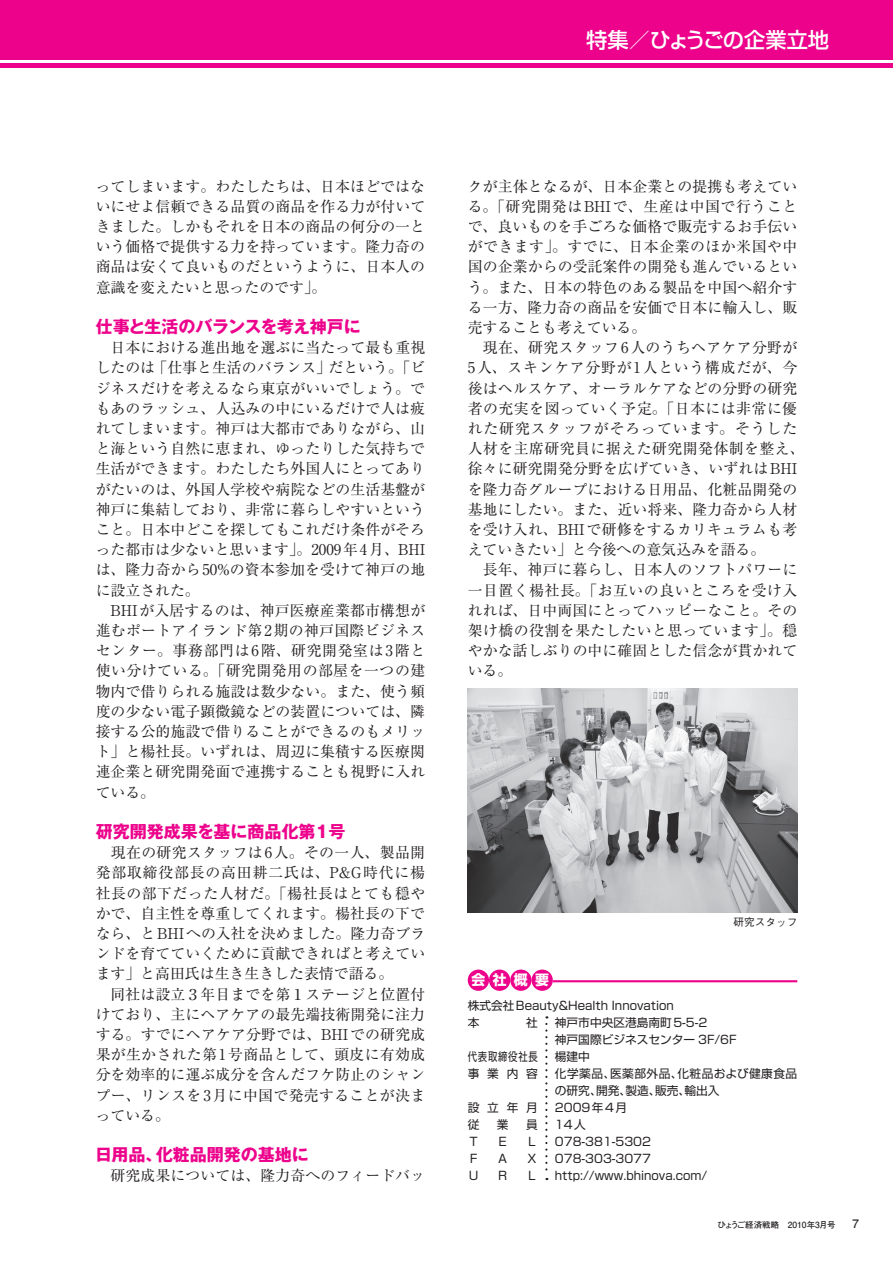
<style>
.page{position:relative;width:893px;height:1263px;background:#fff}
.page>*{position:absolute;margin:0;border:0;box-sizing:border-box;transform-origin:0 0}
.t1{font:500 21.3px "Shin Go Pro";color:#fff}
.t2{font:700 16.95px "Gothic MB101 Pro";color:#ed028c}
.t3{font:700 16.95px "Gothic MB101 Pro";letter-spacing:-.03em;color:#ed028c}
.t4{font:14.85px/20.2px "Ryumin Pro";letter-spacing:.005em;color:#231f20}
.t5{font:700 13.8px "Shin Go Pro";color:#fff}
.t6{font:11.7px/17px "Shin Go Pro";color:#231f20}
.t7{font:11.7px/17px "Shin Go Pro";letter-spacing:.085em;color:#231f20;scale:.8 1}
.t8{font:700 11.7px "Futo Go B101 Pro";color:#231f20}
.t9{font:500 10.65px "Gothic BBB Pro";color:#231f20}
.t10{font:700 8.55px "Futo Go B101 Pro";color:#231f20}
</style>
<div class="page">
<div style="left:0;top:0;width:893px;height:60px;background:#ed028c"></div>
<hr style="left:0;top:64px;width:893px;height:4px;background:#ed028c">
<div style="left:468px;top:969px;width:21px;height:22px;background:#ed028c;border-radius:50%"></div>
<div style="left:489px;top:969px;width:21px;height:22px;background:#ed028c;border-radius:50%"></div>
<div style="left:510px;top:969px;width:21px;height:22px;background:#ed028c;border-radius:50%"></div>
<div style="left:531px;top:969px;width:22px;height:22px;background:#ed028c;border-radius:50%"></div>
<hr style="left:553px;top:980px;width:244px;height:2px;background:#ed028c">
<svg style="left:545px;top:1024px;width:2px;height:156px"></svg>
<img style="left:468px;top:689px;width:329px;height:223px">
<h1 class="t1" style="left:586px;top:23px;width:244px">特集／ひょうごの企業立地</h1>
<p class="t4" style="left:96px;top:175px;width:331px;text-align:justify">ってしまいます。わたしたちは、日本ほどではないにせよ信頼できる品質の商品を作る力が付いてきました。しかもそれを日本の商品の何分の一という価格で提供する力を持っています。隆力奇の商品は安くて良いものだというように、日本人の意識を変えたいと思ったのです」。</p>
<p class="t3" style="left:96px;top:312px;width:267px">仕事と生活のバランスを考え神戸に</p>
<p class="t4" style="left:96px;top:337px;width:331px">　日本における進出地を選ぶに当たって最も重視したのは「仕事と生活のバランス」だという。「ビジネスだけを考えるなら東京がいいでしょう。でもあのラッシュ、人込みの中にいるだけで人は疲れてしまいます。神戸は大都市でありながら、山と海という自然に恵まれ、ゆったりした気持ちで生活ができます。わたしたち外国人にとってありがたいのは、外国人学校や病院などの生活基盤が神戸に集結しており、非常に暮らしやすいということ。日本中どこを探してもこれだけ条件がそろった都市は少ないと思います」。2009年 4月、BHIは、隆力奇から 50%の資本参加を受けて神戸の地に設立された。<br>　BHIが入居するのは、神戸医療産業都市構想が進むポートアイランド第2期の神戸国際ビジネスセンター。事務部門は6階、研究開発室は3階と使い分けている。「研究開発用の部屋を一つの建物内で借りられる施設は数少ない。また、使う頻度の少ない電子顕微鏡などの装置については、隣接する公的施設で借りることができるのもメリット」と楊社長。いずれは、周辺に集積する医療関連企業と研究開発面で連携することも視野に入れている。</p>
<p class="t2" style="left:96px;top:817px;width:251px">研究開発成果を基に商品化第1号</p>
<p class="t4" style="left:96px;top:841px;width:331px">　現在の研究スタッフは6人。その一人、製品開発部取締役部長の高田耕二氏は、P&amp;G時代に楊社長の部下だった人材だ。「楊社長はとても穏やかで、自主性を尊重してくれます。楊社長の下でなら、とBHIへの入社を決めました。隆力奇ブランドを育てていくために貢献できればと考えています」と高田氏は生き生きした表情で語る。<br>　同社は設立３年目までを第１ステージと位置付けており、主にヘアケアの最先端技術開発に注力する。すでにヘアケア分野では、BHIでの研究成果が生かされた第1号商品として、頭皮に有効成分を効率的に運ぶ成分を含んだフケ防止のシャンプー、リンスを3月に中国で発売することが決まっている。</p>
<p class="t2" style="left:95px;top:1140px;width:215px">日用品、化粧品開発の基地に</p>
<p class="t4" style="left:96px;top:1165px;width:331px">　研究成果については、隆力奇へのフィードバッ</p>
<p class="t4" style="left:468px;top:175px;width:338px">クが主体となるが、日本企業との提携も考えている。「研究開発はBHIで、生産は中国で行うことで、良いものを手ごろな価格で販売するお手伝いができます」。すでに、日本企業のほか米国や中国の企業からの受託案件の開発も進んでいるという。また、日本の特色のある製品を中国へ紹介する一方、隆力奇の商品を安価で日本に輸入し、販売することも考えている。<br>　現在、研究スタッフ6人のうちヘアケア分野が<br>5人、スキンケア分野が1人という構成だが、今後はヘルスケア、オーラルケアなどの分野の研究者の充実を図っていく予定。「日本には非常に優れた研究スタッフがそろっています。そうした人材を主席研究員に据えた研究開発体制を整え、徐々に研究開発分野を広げていき、いずれはBHIを隆力奇グループにおける日用品、化粧品開発の基地にしたい。また、近い将来、隆力奇から人材を受け入れ、BHIで研修をするカリキュラムも考えていきたい」と今後への意気込みを語る。<br>　長年、神戸に暮らし、日本人のソフトパワーに一目置く楊社長。「お互いの良いところを受け入れれば、日中両国にとってハッピーなこと。その架け橋の役割を果たしたいと思っています」。穏やかな話しぶりの中に確固とした信念が貫かれている。</p>
<p class="t9" style="left:733px;top:913px;width:65px">研究スタッフ</p>
<p class="t5" style="left:471px;top:969px;width:79px">会社概要</p>
<p class="t6" style="left:468px;top:1012px;width:13px">本</p>
<p class="t6" style="left:526px;top:1012px;width:13px">社</p>
<p class="t7" style="left:468px;top:1046px;width:89px">代表取締役社長事業内容</p>
<p class="t6" style="left:468px;top:1097px;width:72px">設立年月従</p>
<p class="t6" style="left:555px;top:995px;width:244px;text-indent:-87px">株式会社Beauty&amp;Health Innovation<br>神戸市中央区港島南町5-5-2<br>神戸国際ビジネスセンター 3F/6F<br>楊建中<br>化学薬品、医薬部外品、化粧品および健康食品の研究、開発、製造、販売、輸出入<br>2009年4月<br>14人<br>078-381-5302<br>078-303-3077 http://www.bhinova.com/</p>
<p class="t6" style="left:497px;top:1114px;width:13px">業</p>
<p class="t6" style="left:526px;top:1114px;width:13px">員</p>
<p class="t6" style="left:468px;top:1131px;width:13px">Ｔ</p>
<p class="t6" style="left:497px;top:1131px;width:13px">Ｅ</p>
<p class="t6" style="left:526px;top:1131px;width:13px">Ｌ</p>
<p class="t6" style="left:468px;top:1148px;width:13px">Ｆ</p>
<p class="t6" style="left:497px;top:1148px;width:13px">Ａ</p>
<p class="t6" style="left:526px;top:1148px;width:13px">Ｘ</p>
<p class="t6" style="left:468px;top:1165px;width:13px">Ｕ</p>
<p class="t6" style="left:497px;top:1165px;width:13px">Ｒ</p>
<p class="t6" style="left:526px;top:1165px;width:13px">Ｌ</p>
<p class="t10" style="left:717px;top:1218px;width:120px">ひょうご経済戦略　2010年3月号</p>
<p class="t8" style="left:852px;top:1214px;width:8px">7</p>
</div>
